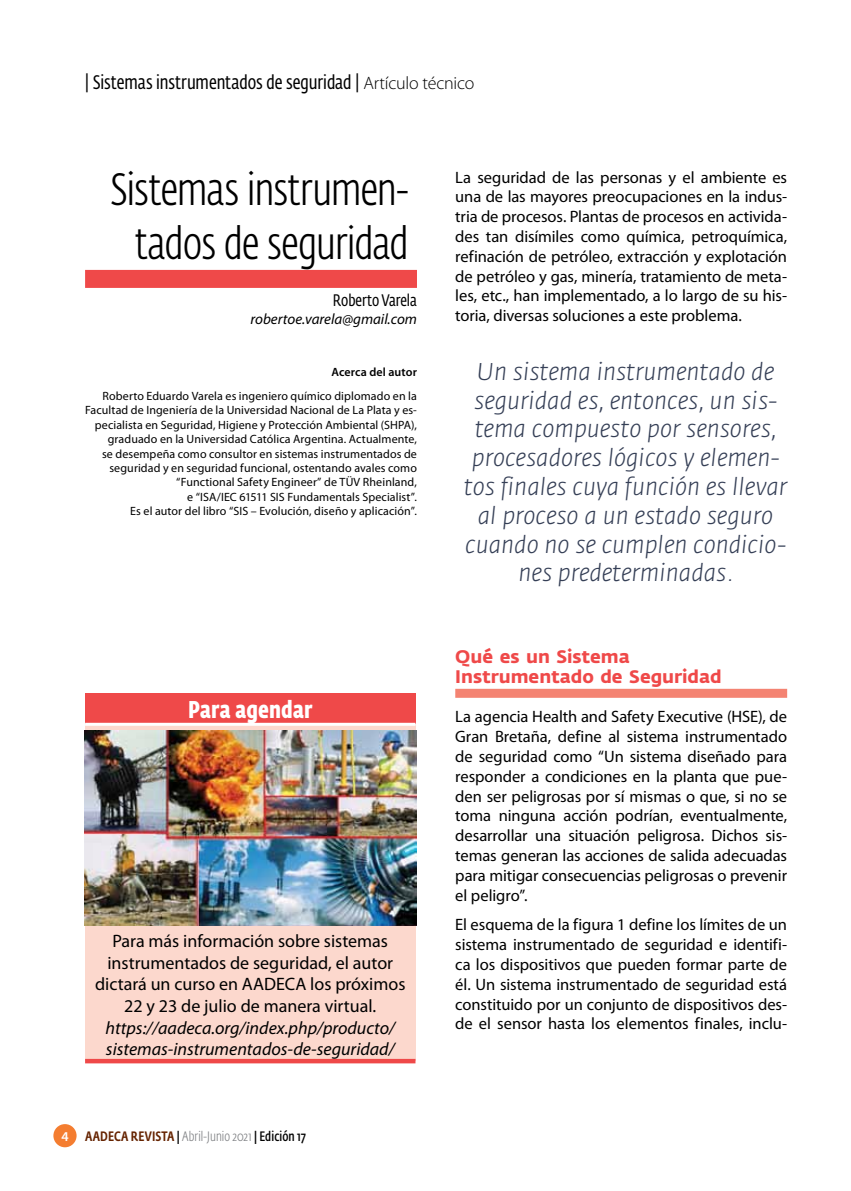
<style>
.page{position:relative;width:851px;height:1191px;background:#fff}
.page>*{position:absolute;margin:0;border:0;box-sizing:border-box;transform-origin:0 0}
.t1{font:300 45px/54px "Fedra Sans Cond Std";letter-spacing:-.01em;color:#000;text-align:center}
.t2{font:italic 300 24px/28.8px "Fedra Sans";color:#353f56;text-align:center}
.t3{font:700 24px "Fedra Sans Cond Std";color:#fff}
.t4{font:19.5px "Fedra Sans Cond Std";color:#000}
.t5{font:18px/21.6px "Myriad Pro";color:#000;text-align:center}
.t6{font:italic 18px/21.6px "Myriad Pro";color:#000}
.t7{font:700 18px/19.8px "Fedra Sans";color:#ef4949}
.t8{font:16.5px/19.8px "Myriad Pro";letter-spacing:-.005em;color:#000;text-align:justify}
.t9{font:16.5px "Fedra Sans Cond Std";color:#000}
.t10{font:italic 15px "Myriad Pro";color:#000}
.t11{font:300 13.5px "Fedra Sans Cond Std";color:#808285}
.t12{font:12px/14.4px "Myriad Pro";letter-spacing:.01em;color:#000;text-align:right}
.t13{font:600 12px "Myriad Pro";letter-spacing:.01em;color:#000}
.s1{font-family:"Myriad Pro";font-weight:300;font-size:18px}
.s2{font-family:"Myriad Pro";font-weight:600;color:#fff}
.s3{font-weight:500;color:#652300}
.s4{font-weight:500;color:#000}
.s5{font-weight:600;color:#000}
</style>
<div class="page">
<div style="left:53px;top:1124px;width:24px;height:23px;background:#f47d30;border-radius:50%"></div>
<div style="left:85px;top:270px;width:332px;height:18px;background:#ef4949"></div>
<div style="left:455px;top:689px;width:332px;height:9px;background:#f48372"></div>
<div style="left:85px;top:693px;width:330px;height:31px;background:#ef4949"></div>
<div style="left:85px;top:724px;width:330px;height:337px;background:#fcd8cd"></div>
<hr style="left:85px;top:723px;width:330px;height:3px;background:#fff">
<div style="left:85px;top:1058px;width:330px;height:5px;background:#ef4949"></div>
<img style="left:84px;top:730px;width:332px;height:195px">
<p class="t4" style="left:85px;top:71px;width:390px">| Sistemas instrumentados de seguridad | <span class="s1">Artículo técnico</span></p>
<h1 class="t1" style="left:110px;top:163px;width:300px">Sistemas instrumen&shy;tados de seguridad</h1>
<p class="t9" style="left:333px;top:290px;width:85px">Roberto Varela</p>
<p class="t10" style="left:250px;top:311px;width:168px">robertoe.varela@gmail.com</p>
<p class="t13" style="left:331px;top:365px;width:87px">Acerca del autor</p>
<p class="t12" style="left:85px;top:389px;width:333px">Roberto Eduardo Varela es ingeniero químico diplomado en la Facultad de Ingeniería de la Universidad Nacional de La Plata y es&shy;pecialista en Seguridad, Higiene y Protección Ambiental (SHPA), graduado en la Universidad Católica Argentina. Actualmente,<br>se desempeña como consultor en sistemas instrumentados de seguridad y en seguridad funcional, ostentando avales como “Functional Safety Engineer” de TÜV Rheinland,<br>e “ISA/IEC 61511 SIS Fundamentals Specialist”.<br>Es el autor del libro “SIS – Evolución, diseño y aplicación”.</p>
<h2 class="t3" style="left:188px;top:695px;width:126px">Para agendar</h2>
<p class="t5" style="left:95px;top:930px;width:312px">Para más información sobre sistemas instrumentados de seguridad, el autor dictará un curso en AADECA los próximos 22 y 23 de julio de manera virtual.</p>
<p class="t6" style="left:106px;top:1017px;width:291px">https://aadeca.org/index.php/producto/ sistemas-instrumentados-de-seguridad/</p>
<p class="t11" style="left:61px;top:1128px;width:246px"><span class="s2">4</span> <span class="s3">AADECA REVISTA</span> <span class="s4">|</span> Abril-Junio 2021 <span class="s4">|</span> <span class="s5">Edición 17</span></p>
<p class="t8" style="left:455px;top:167px;width:333px">La seguridad de las personas y el ambiente es una de las mayores preocupaciones en la indus&shy;tria de procesos. Plantas de procesos en activida&shy;des tan disímiles como química, petroquímica, refinación de petróleo, extracción y explotación de petróleo y gas, minería, tratamiento de meta&shy;les, etc., han implementado, a lo largo de su his&shy;toria, diversas soluciones a este problema.</p>
<p class="t2" style="left:463px;top:358px;width:325px">Un sistema instrumentado de seguridad es, entonces, un sis&shy;tema compuesto por sensores, procesadores lógicos y elemen&shy;tos finales cuya función es llevar al proceso a un estado seguro cuando no se cumplen condicio&shy;nes predeterminadas.</p>
<p class="t7" style="left:455px;top:647px;width:268px">Qué es un Sistema<br>Instrumentado de Seguridad</p>
<p class="t8" style="left:455px;top:707px;width:333px">La agencia Health and Safety Executive (HSE), de Gran Bretaña, define al sistema instrumentado de seguridad como “Un sistema diseñado para responder a condiciones en la planta que pue&shy;den ser peligrosas por sí mismas o que, si no se toma ninguna acción podrían, eventualmente, desarrollar una situación peligrosa. Dichos sis&shy;temas generan las acciones de salida adecuadas para mitigar consecuencias peligrosas o prevenir el peligro”.</p>
<p class="t8" style="left:455px;top:915px;width:333px">El esquema de la figura 1 define los límites de un sistema instrumentado de seguridad e identifi&shy;ca los dispositivos que pueden formar parte de él. Un sistema instrumentado de seguridad está constituido por un conjunto de dispositivos des&shy;de el sensor hasta los elementos finales, inclu-</p>
</div>
